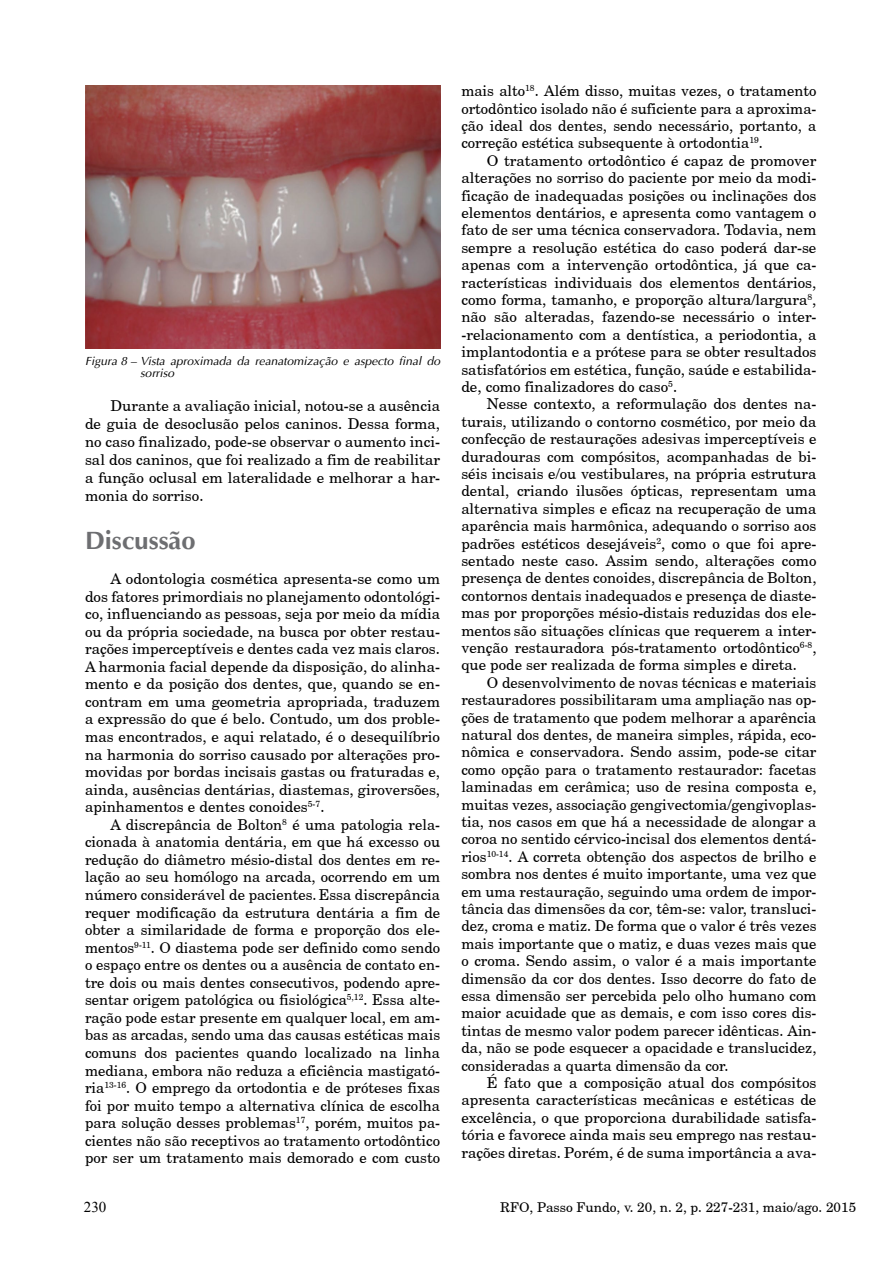
<style>
.page{position:relative;width:893px;height:1263px;background:#fff}
.page>*{position:absolute;margin:0;border:0;box-sizing:border-box;transform-origin:0 0}
.t1{font:700 25.5px "Ottawa";color:#6d6e71}
.t2{font:15px/17.4px "New Brunswick Plain";color:#000;text-align:justify}
.t3{font:15px "Times New Roman";color:#000}
.t4{font:13.5px "New Brunswick Plain";color:#000}
.t5{font:italic 12px/12px "Ottawa";color:#000}
</style>
<div class="page">
<img style="left:85px;top:85px;width:355px;height:264px">
<p class="t5" style="left:140px;top:355px;width:301px;text-indent:-55px">Figura 8 – Vista aproximada da reanatomização e aspecto final do sorriso</p>
<p class="t2" style="left:85px;top:396px;width:357px;line-height:18px;text-indent:26px">Durante a avaliação inicial, notou-se a ausência de guia de desoclusão pelos caninos. Dessa forma, no caso finalizado, pode-se observar o aumento inci&shy;sal dos caninos, que foi realizado a fim de reabilitar a função oclusal em lateralidade e melhorar a har&shy;monia do sorriso.</p>
<h1 class="t1" style="left:85px;top:525px;width:112px">Discussão</h1>
<p class="t2" style="left:85px;top:569px;width:357px;text-indent:26px">A odontologia cosmética apresenta-se como um dos fatores primordiais no planejamento odontológi&shy;co, influenciando as pessoas, seja por meio da mídia ou da própria sociedade, na busca por obter restau&shy;rações imperceptíveis e dentes cada vez mais claros.<br>A harmonia facial depende da disposição, do alinha&shy;mento e da posição dos dentes, que, quando se en&shy;contram em uma geometria apropriada, traduzem a expressão do que é belo. Contudo, um dos proble&shy;mas encontrados, e aqui relatado, é o desequilíbrio na harmonia do sorriso causado por alterações pro&shy;movidas por bordas incisais gastas ou fraturadas e, ainda, ausências dentárias, diastemas, giroversões, apinhamentos e dentes conoides<sup>5-7</sup>.</p>
<p class="t2" style="left:85px;top:815px;width:357px;text-indent:26px">A discrepância de Bolton<sup>8</sup> é uma patologia rela&shy;cionada à anatomia dentária, em que há excesso ou redução do diâmetro mésio-distal dos dentes em re&shy;lação ao seu homólogo na arcada, ocorrendo em um número considerável de pacientes. Essa discrepância requer modificação da estrutura dentária a fim de obter a similaridade de forma e proporção dos ele&shy;mentos<sup>9-11</sup>. O diastema pode ser definido como sendo o espaço entre os dentes ou a ausência de contato en&shy;tre dois ou mais dentes consecutivos, podendo apre&shy;sentar origem patológica ou fisiológica<sup>5,12</sup>. Essa alte&shy;ração pode estar presente em qualquer local, em am&shy;bas as arcadas, sendo uma das causas estéticas mais comuns dos pacientes quando localizado na linha mediana, embora não reduza a eficiência mastigató&shy;ria<sup>13-16</sup>. O emprego da ortodontia e de próteses fixas foi por muito tempo a alternativa clínica de escolha para solução desses problemas<sup>17</sup>, porém, muitos pa&shy;cientes não são receptivos ao tratamento ortodôntico por ser um tratamento mais demorado e com custo</p>
<p class="t2" style="left:461px;top:82px;width:357px">mais alto<sup>18</sup>. Além disso, muitas vezes, o tratamento ortodôntico isolado não é suficiente para a aproxima&shy;ção ideal dos dentes, sendo necessário, portanto, a correção estética subsequente à ortodontia<sup>19</sup>.</p>
<p class="t2" style="left:461px;top:151px;width:357px;text-indent:26px">O tratamento ortodôntico é capaz de promover alterações no sorriso do paciente por meio da modi&shy;ficação de inadequadas posições ou inclinações dos elementos dentários, e apresenta como vantagem o fato de ser uma técnica conservadora. Todavia, nem sempre a resolução estética do caso poderá dar-se apenas com a intervenção ortodôntica, já que ca&shy;racterísticas individuais dos elementos dentários, como forma, tamanho, e proporção altura/largura<sup>8</sup>, não são alteradas, fazendo-se necessário o inter--relacionamento com a dentística, a periodontia, a implantodontia e a prótese para se obter resultados satisfatórios em estética, função, saúde e estabilida&shy;de, como finalizadores do caso<sup>5</sup>.</p>
<p class="t2" style="left:461px;top:395px;width:357px;text-indent:26px">Nesse contexto, a reformulação dos dentes na&shy;turais, utilizando o contorno cosmético, por meio da confecção de restaurações adesivas imperceptíveis e duradouras com compósitos, acompanhadas de bi&shy;séis incisais e/ou vestibulares, na própria estrutura dental, criando ilusões ópticas, representam uma alternativa simples e eficaz na recuperação de uma aparência mais harmônica, adequando o sorriso aos padrões estéticos desejáveis<sup>2</sup>, como o que foi apre&shy;sentado neste caso. Assim sendo, alterações como presença de dentes conoides, discrepância de Bolton, contornos dentais inadequados e presença de diaste&shy;mas por proporções mésio-distais reduzidas dos ele&shy;mentos são situações clínicas que requerem a inter&shy;venção restauradora pós-tratamento ortodôntico<sup>6-8</sup>, que pode ser realizada de forma simples e direta.</p>
<p class="t2" style="left:461px;top:673px;width:357px;text-indent:26px">O desenvolvimento de novas técnicas e materiais restauradores possibilitaram uma ampliação nas op&shy;ções de tratamento que podem melhorar a aparência natural dos dentes, de maneira simples, rápida, eco&shy;nômica e conservadora. Sendo assim, pode-se citar como opção para o tratamento restaurador: facetas laminadas em cerâmica; uso de resina composta e, muitas vezes, associação gengivectomia/gengivoplas&shy;tia, nos casos em que há a necessidade de alongar a coroa no sentido cérvico-incisal dos elementos dentá&shy;rios<sup>10-14</sup>. A correta obtenção dos aspectos de brilho e sombra nos dentes é muito importante, uma vez que em uma restauração, seguindo uma ordem de impor&shy;tância das dimensões da cor, têm-se: valor, transluci&shy;dez, croma e matiz. De forma que o valor é três vezes mais importante que o matiz, e duas vezes mais que o croma. Sendo assim, o valor é a mais importante dimensão da cor dos dentes. Isso decorre do fato de essa dimensão ser percebida pelo olho humano com maior acuidade que as demais, e com isso cores dis&shy;tintas de mesmo valor podem parecer idênticas. Ain&shy;da, não se pode esquecer a opacidade e translucidez, consideradas a quarta dimensão da cor.</p>
<p class="t2" style="left:461px;top:1073px;width:357px;text-indent:26px">É fato que a composição atual dos compósitos apresenta características mecânicas e estéticas de excelência, o que proporciona durabilidade satisfa&shy;tória e favorece ainda mais seu emprego nas restau&shy;rações diretas. Porém, é de suma importância a ava-</p>
<p class="t3" style="left:84px;top:1197px;width:24px">230</p>
<p class="t4" style="left:500px;top:1198px;width:357px">RFO, Passo Fundo, v. 20, n. 2, p. 227-231, maio/ago. 2015</p>
</div>
